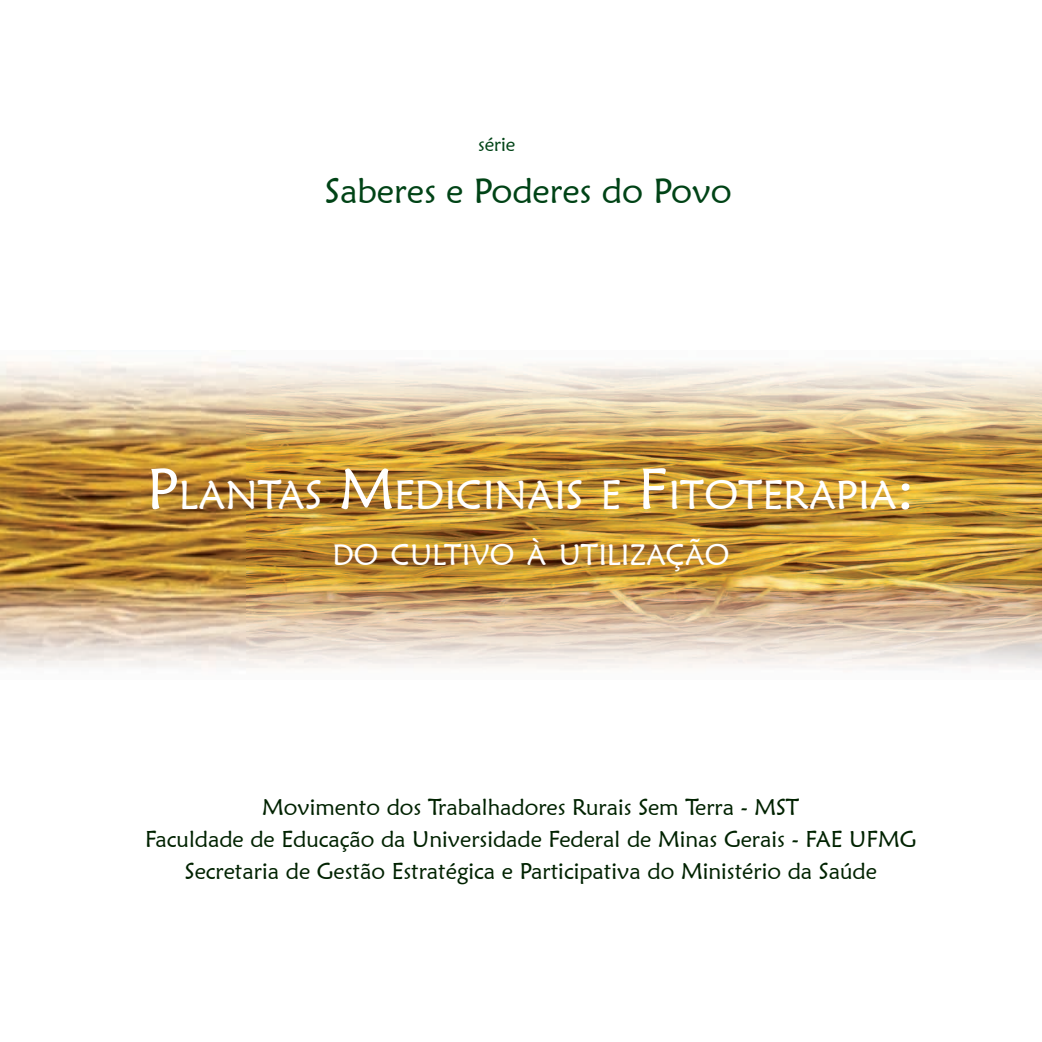
<style>
.page{position:relative;width:1042px;height:1042px;background:#fff}
.page>*{position:absolute;margin:0;border:0;box-sizing:border-box;transform-origin:0 0}
.t1{font:40.43px "Maiandra GD";color:#fff}
.t2{font:35px "Maiandra GD";color:#004316}
.t3{font:29.4px "Maiandra GD";color:#fff}
.t4{font:22.75px/32.2px "Maiandra GD";color:#020;text-align:center}
.t5{font:19.25px "Maiandra GD";color:#004316}
.s1{font-size:57.75px}
</style>
<div class="page">
<img style="left:0;top:361px;width:1042px;height:308px">
<p class="t5" style="left:478px;top:132px;width:39px">série</p>
<h2 class="t2" style="left:325px;top:169px;width:408px">Saberes e Poderes do Povo</h2>
<h1 class="t1" style="left:147px;top:470px;width:769px"><span class="s1">P</span>LANTAS <span class="s1">M</span>EDICINAIS E <span class="s1">F</span>ITOTERAPIA<span class="s1">:</span></h1>
<p class="t3" style="left:332px;top:536px;width:398px">DO CULTIVO À UTILIZAÇÃO</p>
<p class="t4" style="left:145px;top:790px;width:773px">Movimento dos Trabalhadores Rurais Sem Terra - MST<br>Faculdade de Educação da Universidade Federal de Minas Gerais - FAE UFMG<br>Secretaria de Gestão Estratégica e Participativa do Ministério da Saúde</p>
</div>
